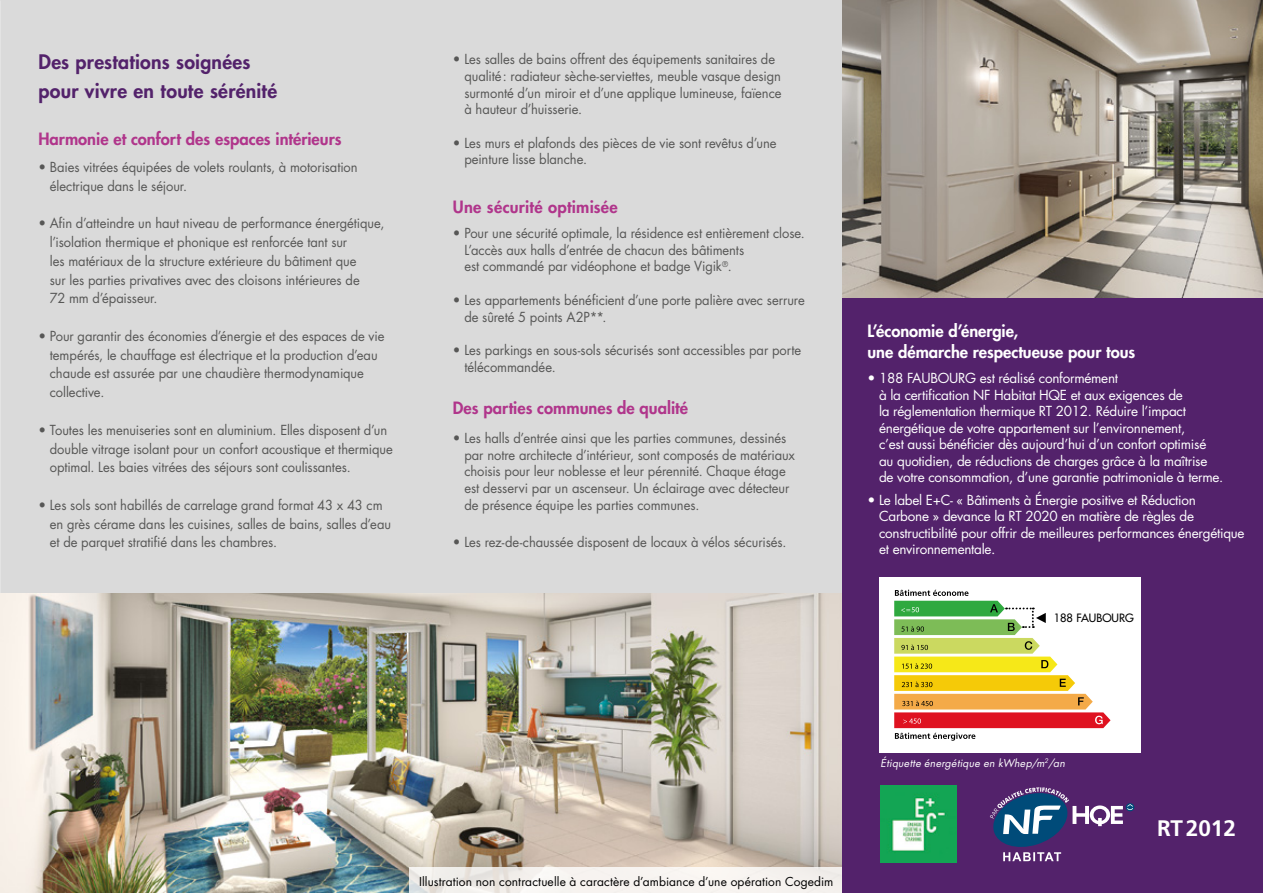
<style>
.page{position:relative;width:1263px;height:893px;background:#fff}
.page>*{position:absolute;margin:0;border:0;box-sizing:border-box;transform-origin:0 0}
.t1{font:700 22.5px "Frutiger";color:#fff}
.t2{font:800 19.5px/29.4px "Futura Std";letter-spacing:.015em;color:#53226b}
.t3{font:800 16.5px "Futura Std";color:#b0358b}
.t4{font:800 16.5px/21px "Futura Std";letter-spacing:-.005em;color:#fff}
.t5{font:13.5px/18.8px "Futura Std";letter-spacing:-.005em;color:#575756;scale:.96 1}
.t6{font:13.5px/16.5px "Futura Std";letter-spacing:-.02em;color:#fff}
.t7{font:12px "Futura Std";letter-spacing:.01em;color:#000}
.t8{font:500 11.25px "Futura Std";color:#000}
.t9{font:italic 10.5px "Futura Std";letter-spacing:.02em;color:#fff}
.s1{font-size:14.25px}
</style>
<div class="page">
<div style="left:0;top:0;width:842px;height:594px;background:#dadada"></div>
<div style="left:842px;top:281px;width:421px;height:612px;background:#53226b"></div>
<img style="left:842px;top:0;width:421px;height:298px">
<div style="left:879px;top:577px;width:262px;height:175px;background:#fff"></div>
<svg style="left:894px;top:590px;width:216px;height:151px"></svg>
<img style="left:880px;top:786px;width:76px;height:76px">
<div style="left:1126px;top:803px;width:8px;height:8px;background:#004b79;border-radius:50%"></div>
<svg style="left:990px;top:787px;width:143px;height:74px"></svg>
<img style="left:0;top:594px;width:842px;height:299px">
<svg style="left:409px;top:867px;width:433px;height:26px;fill:#f6f3f0"></svg>
<h2 class="t2" style="left:38px;top:47px;width:240px">Des prestations soignées pour vivre en toute sérénité</h2>
<p class="t3" style="left:38px;top:128px;width:305px">Harmonie et confort des espaces intérieurs</p>
<p class="t5" style="left:50px;top:158px;width:322px;text-indent:-11px">• Baies vitrées équipées de volets roulants, à motorisation électrique dans le séjour.</p>
<p class="t5" style="left:50px;top:214px;width:350px;text-indent:-11px">• Afin d’atteindre un haut niveau de performance énergétique, l’isolation thermique et phonique est renforcée tant sur<br>les matériaux de la structure extérieure du bâtiment que<br>sur les parties privatives avec des cloisons intérieures de<br>72 mm d’épaisseur.</p>
<p class="t5" style="left:50px;top:327px;width:350px;text-indent:-11px">• Pour garantir des économies d’énergie et des espaces de vie tempérés, le chauffage est électrique et la production d’eau chaude est assurée par une chaudière thermodynamique collective.</p>
<p class="t5" style="left:50px;top:421px;width:359px;text-indent:-11px">• Toutes les menuiseries sont en aluminium. Elles disposent d’un double vitrage isolant pour un confort acoustique et thermique optimal. Les baies vitrées des séjours sont coulissantes.</p>
<p class="t5" style="left:50px;top:496px;width:357px;text-indent:-11px">• Les sols sont habillés de carrelage grand format 43 x 43 cm en grès cérame dans les cuisines, salles de bains, salles d’eau et de parquet stratifié dans les chambres.</p>
<p class="t5" style="left:464px;top:51px;width:332px;line-height:16.6px;text-indent:-11px">• Les salles de bains offrent des équipements sanitaires de qualité: radiateur sèche-serviettes, meuble vasque design surmonté d’un miroir et d’une applique lumineuse, faïence à hauteur d’huisserie.</p>
<p class="t5" style="left:464px;top:135px;width:327px;line-height:16.6px;text-indent:-11px">• Les murs et plafonds des pièces de vie sont revêtus d’une peinture lisse blanche.</p>
<p class="t3" style="left:453px;top:196px;width:166px">Une sécurité optimisée</p>
<p class="t5" style="left:464px;top:225px;width:356px;line-height:16.6px;text-indent:-11px">• Pour une sécurité optimale, la résidence est entièrement close.<br>L’accès aux halls d’entrée de chacun des bâtiments<br>est commandé par vidéophone et badge Vigik<sup>®</sup>.</p>
<p class="t5" style="left:464px;top:292px;width:356px;line-height:16.6px;text-indent:-11px">• Les appartements bénéficient d’une porte palière avec serrure de sûreté 5 points A2P**.</p>
<p class="t5" style="left:464px;top:342px;width:352px;line-height:16.6px;text-indent:-11px">• Les parkings en sous-sols sécurisés sont accessibles par porte télécommandée.</p>
<p class="t3" style="left:453px;top:397px;width:237px">Des parties communes de qualité</p>
<p class="t5" style="left:464px;top:430px;width:346px;line-height:16.6px;text-indent:-11px">• Les halls d’entrée ainsi que les parties communes, dessinés par notre architecte d’intérieur, sont composés de matériaux choisis pour leur noblesse et leur pérennité. Chaque étage est desservi par un ascenseur. Un éclairage avec détecteur de présence équipe les parties communes.</p>
<p class="t5" style="left:453px;top:533px;width:349px">• Les rez-de-chaussée disposent de locaux à vélos sécurisés.</p>
<p class="t4" style="left:867px;top:321px;width:269px">L’économie d’énergie,<br>une démarche respectueuse pour tous</p>
<p class="t6" style="left:879px;top:370px;width:346px;text-indent:-12px">• 188 FAUBOURG est réalisé conformément<br>à la certification NF Habitat HQE et aux exigences de<br>la réglementation thermique RT 2012. Réduire l’impact énergétique de votre appartement sur l’environnement,<br>c’est aussi bénéficier dès aujourd’hui d’un confort optimisé au quotidien, de réductions de charges grâce à la maîtrise de votre consommation, d’une garantie patrimoniale à terme.</p>
<p class="t6" style="left:879px;top:492px;width:367px;text-indent:-12px">• Le label E+C- « Bâtiments à Énergie positive et Réduction Carbone » devance la RT 2020 en matière de règles de constructibilité pour offrir de meilleures performances énergétique et environnementale<span class="s1">.</span></p>
<p class="t8" style="left:1054px;top:611px;width:82px">188 FAUBOURG</p>
<p class="t7" style="left:419px;top:874px;width:416px">Illustration non contractuelle à caractère d’ambiance d’une opération Cogedim</p>
<p class="t9" style="left:881px;top:756px;width:186px">Étiquette énergétique en kWhep/m<sup>2</sup>/an</p>
<h1 class="t1" style="left:1157px;top:815px;width:80px">RT2012</h1>
</div>
